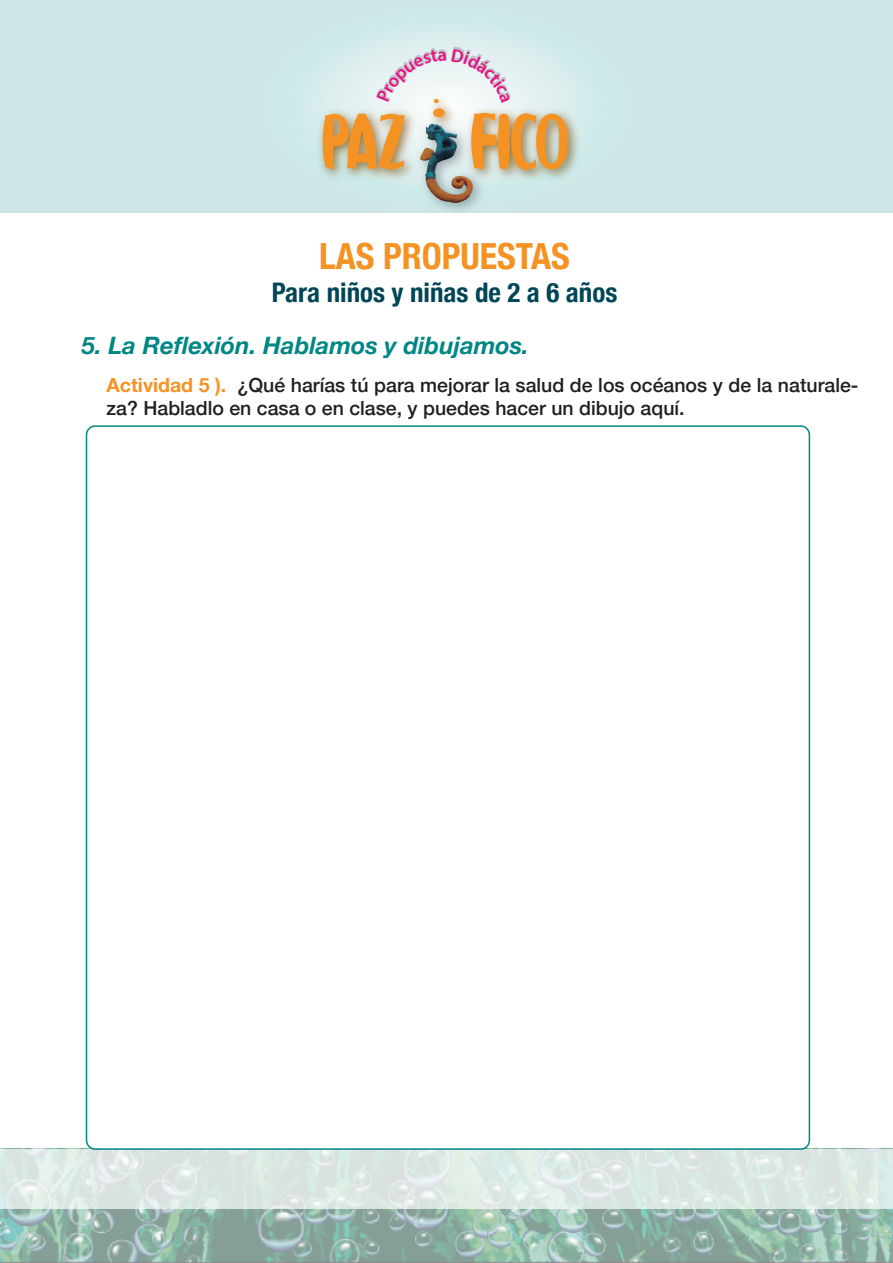
<style>
.page{position:relative;width:893px;height:1263px;background:#fff}
.page>*{position:absolute;margin:0;border:0;box-sizing:border-box;transform-origin:0 0}
.t1{font:700 condensed 36px "Helvetica Neue";color:#f59224}
.t2{font:700 condensed 27px "Helvetica Neue";color:#004657}
.t3{font:italic 700 24px "Helvetica Neue";color:#008784}
.t4{font:500 19.5px/23.4px "Helvetica Neue";color:#231f20}
.s1{font-weight:700;color:#f59224}
</style>
<div class="page">
<img style="left:0;top:1208px;width:893px;height:55px">
<svg style="left:0;top:1149px;width:893px;height:59px;background:#dbe7e3"></svg>
<div style="left:0;top:0;width:893px;height:213px;background:#cde6e5"></div>
<img style="left:312px;top:88px;width:270px;height:122px">
<img style="left:420px;top:170px;width:53px;height:33px">
<svg style="left:323px;top:42px;width:245px;height:128px"></svg>
<h1 class="t1" style="left:319px;top:226px;width:252px">LAS PROPUESTAS</h1>
<h2 class="t2" style="left:272px;top:269px;width:347px">Para niños y niñas de 2 a 6 años</h2>
<p class="t3" style="left:82px;top:327px;width:449px">5. La Reflexión. Hablamos y dibujamos.</p>
<p class="t4" style="left:107px;top:371px;width:753px"><span class="s1">Actividad 5 ).</span> ¿Qué harías tú para mejorar la salud de los océanos y de la naturale&shy;za? Habladlo en casa o en clase, y puedes hacer un dibujo aquí.</p>
</div>
